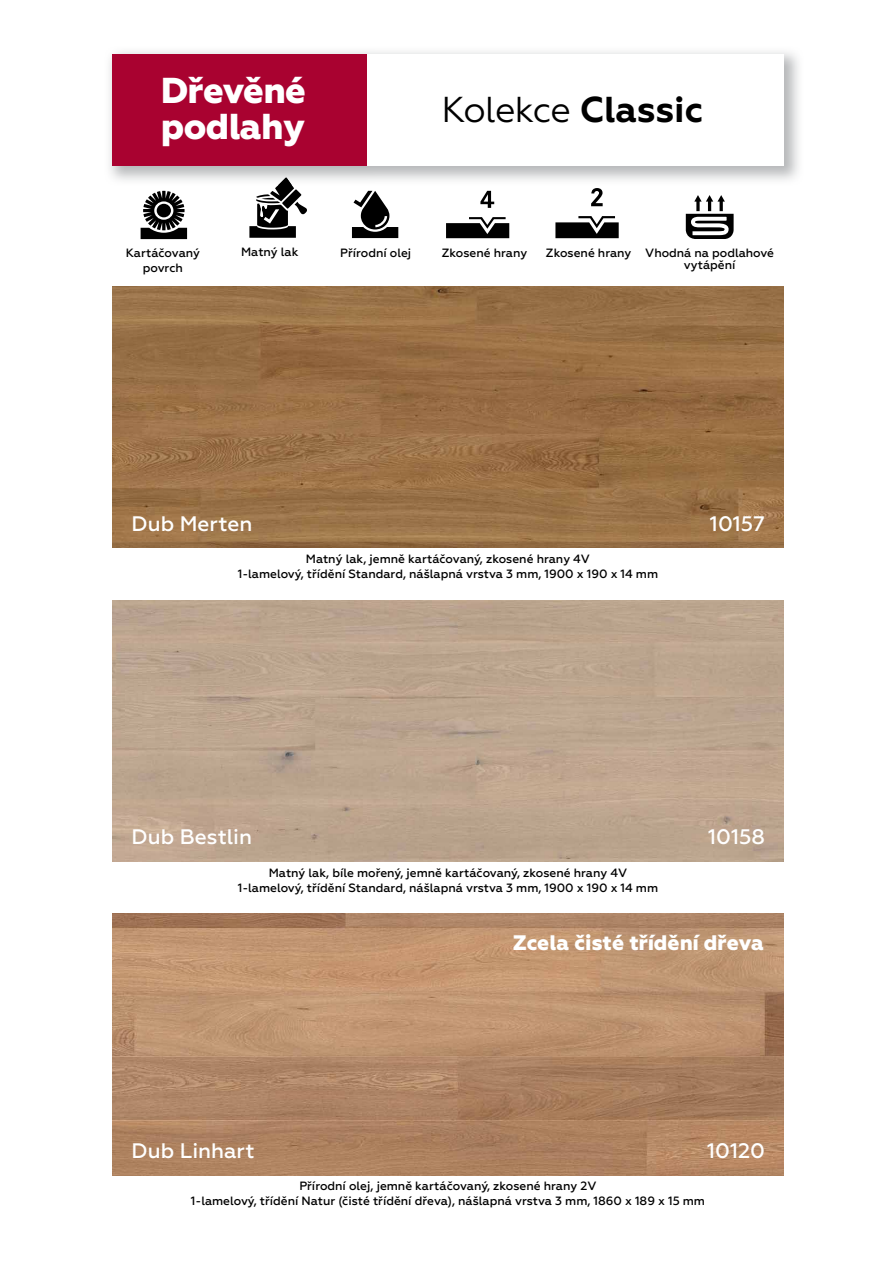
<style>
.page{position:relative;width:893px;height:1263px;background:#fff}
.page>*{position:absolute;margin:0;border:0;box-sizing:border-box;transform-origin:0 0}
.t1{font:800 36px/36px "Geometria";letter-spacing:-.02em;color:#fff}
.t2{font:36px "Geometria";letter-spacing:-.025em;color:#000}
.t3{font:500 21px "Geometria";color:#fff}
.t4{font:800 21px "Geometria";color:#fff}
.t5{font:500 12px/15px "Geometria";color:#000;text-align:center}
.s1{font-weight:700}
</style>
<div class="page">
<svg style="left:249px;top:185px;width:58px;height:53px"></svg>
<svg style="left:555px;top:216px;width:64px;height:22px"></svg>
<svg style="left:591px;top:188px;width:12px;height:18px"></svg>
<img style="left:278px;top:178px;width:14px;height:7px">
<div style="left:112px;top:54px;width:255px;height:112px;background:#a90230"></div>
<img style="left:112px;top:286px;width:672px;height:262px">
<img style="left:112px;top:913px;width:672px;height:262px">
<img style="left:112px;top:600px;width:672px;height:261px">
<svg style="left:352px;top:191px;width:46px;height:47px"></svg>
<svg style="left:446px;top:217px;width:63px;height:21px"></svg>
<svg style="left:480px;top:191px;width:14px;height:17px"></svg>
<svg style="left:141px;top:191px;width:46px;height:48px"></svg>
<svg style="left:686px;top:195px;width:48px;height:44px"></svg>
<h1 class="t1" style="left:161px;top:73px;width:146px">Dřevěné podlahy</h1>
<h1 class="t2" style="left:441px;top:88px;width:263px">Kolekce <span class="s1">Classic</span></h1>
<p class="t5" style="left:241px;top:245px;width:59px">Matný lak</p>
<p class="t5" style="left:684px;top:247px;width:92px;line-height:12px;text-align:left;text-indent:-138px">Zkosené hrany Vhodná na podlahové vytápění</p>
<p class="t5" style="left:126px;top:245px;width:76px">Kartáčovaný povrch</p>
<p class="t5" style="left:340px;top:245px;width:73px">Přírodní olej</p>
<p class="t5" style="left:442px;top:245px;width:87px">Zkosené hrany</p>
<h2 class="t3" style="left:132px;top:511px;width:122px">dub Merten</h2>
<h2 class="t3" style="left:710px;top:511px;width:57px">10157</h2>
<p class="t5" style="left:238px;top:551px;width:422px">Matný lak, jemně kartáčovaný, zkosené hrany 4V<br>1-lamelový, třídění Standard, nášlapná vrstva 3 mm, 1900 x 190 x 14 mm</p>
<h2 class="t3" style="left:132px;top:825px;width:122px">dub Bestlin</h2>
<h2 class="t3" style="left:708px;top:825px;width:58px">10158</h2>
<p class="t5" style="left:238px;top:865px;width:422px">Matný lak, bíle mořený, jemně kartáčovaný, zkosené hrany 4V<br>1-lamelový, třídění Standard, nášlapná vrstva 3 mm, 1900 x 190 x 14 mm</p>
<h2 class="t4" style="left:513px;top:930px;width:252px">Zcela čisté třídění dřeva</h2>
<h2 class="t3" style="left:132px;top:1138px;width:125px">dub Linhart</h2>
<h2 class="t3" style="left:707px;top:1138px;width:59px">10120</h2>
<p class="t5" style="left:191px;top:1178px;width:516px">Přírodní olej, jemně kartáčovaný, zkosené hrany 2V<br>1-lamelový, třídění Natur (čisté třídění dřeva), nášlapná vrstva 3 mm, 1860 x 189 x 15 mm</p>
</div>
